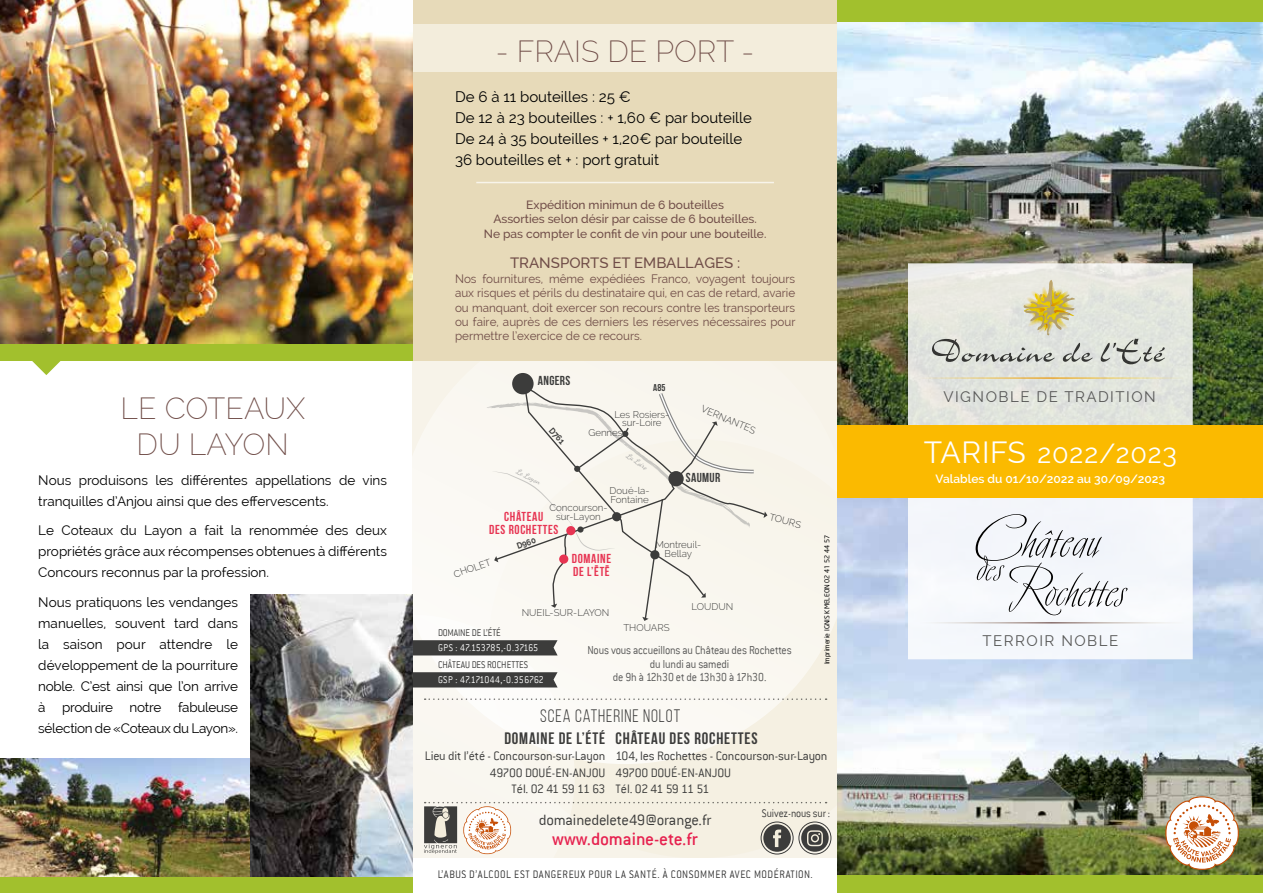
<style>
.page{position:relative;width:1263px;height:893px;background:#fff}
.page>*{position:absolute;margin:0;border:0;box-sizing:border-box;transform-origin:0 0}
.t1{font:200 30px/36px "Raleway";color:#704d48;text-align:center}
.t2{font:27px "Raleway";letter-spacing:.02em;color:#fff}
.t3{font:500 19.5px "Conduit ITC";letter-spacing:-.005em;color:#e6224f}
.t4{font:18px "Bebas Neue";letter-spacing:.05em;color:#3c3c3b}
.t5{font:700 16.5px "Bebas Neue";letter-spacing:.05em;color:#3c3c3b}
.t6{font:300 16.5px "Conduit ITC";letter-spacing:-.015em;color:#3c3c3b}
.t7{font:15px/21px "Raleway";color:#000}
.t8{font:15px "Raleway";letter-spacing:.1em;color:#575756}
.t9{font:500 15px "Raleway";color:#704d48}
.t10{font:13.5px/21px "Raleway";color:#000;text-align:justify}
.t11{font:300 13.5px/16.2px "Conduit ITC";letter-spacing:-.015em;color:#3c3c3b;text-align:right}
.t12{font:700 12.9px/12.9px "Bebas Neue";letter-spacing:.05em;color:#e73452}
.t13{font:700 12.9px "Bebas Neue";letter-spacing:.025em;color:#3c3c3b}
.t14{font:300 12.75px/13.5px "Conduit ITC";letter-spacing:-.015em;color:#575756;text-align:center;scale:.9 1}
.t15{font:300 12.15px "Conduit ITC";letter-spacing:-.01em;color:#3c3c3b;scale:.9 1}
.t16{font:12px/14.4px "Raleway";color:#704d48;text-align:justify}
.t17{font:500 12px/14.4px "Raleway";color:#704d48;text-align:center}
.t18{font:300 12px "Conduit ITC";letter-spacing:.055em;color:#000;scale:.9 1}
.t19{font:600 12px "Raleway";color:#fff}
.t20{font:300 10.8px "Conduit ITC";color:#fff;scale:.9 1}
.t21{font:300 10.8px "Conduit ITC";color:#3c3c3b;scale:.9 1}
.t22{font:700 9.9px "Bebas Neue";color:#3c3c3b}
.t23{font:300 9.75px/8.7px "Raleway";color:#3c3c3b;text-align:center}
.t24{font:700 8.7px "Raleway";color:#3c3c3b;scale:.9 1}
.t25{font:7.5px "Dancing Script";color:#9d9d9c}
.t26{font:6.75px "Neo Sans";color:#000}
.s1{font-size:30px}
</style>
<div class="page">
<div style="left:412px;top:360px;width:426px;height:533px;background:#f7f3e9"></div>
<div style="left:488px;top:439px;width:419px;height:419px;background:#f3eddc;border-radius:50%"></div>
<div style="left:398px;top:309px;width:454px;height:455px;background:#faf8f2;border-radius:50%"></div>
<svg style="left:250px;top:615px;width:325px;height:243px"></svg>
<svg style="left:486px;top:374px;width:281px;height:247px"></svg>
<div style="left:798px;top:822px;width:33px;height:32px;border:1px solid #3c3c3b;border-radius:50%"></div>
<svg style="left:801px;top:824px;width:28px;height:28px"></svg>
<svg style="left:412px;top:640px;width:146px;height:15px;background:#424240"></svg>
<svg style="left:412px;top:672px;width:146px;height:15px;background:#424241"></svg>
<div style="left:412px;top:858px;width:426px;height:35px;background:#fff"></div>
<svg style="left:425px;top:698px;width:401px;height:2px"></svg>
<div style="left:412px;top:0;width:426px;height:361px;background:#e7dab9"></div>
<div style="left:412px;top:24px;width:426px;height:48px;background:#f3eddc"></div>
<hr style="left:476px;top:182px;width:298px;height:1px;background:#f8f4ea">
<img style="left:0;top:0;width:412px;height:344px">
<img style="left:0;top:759px;width:251px;height:118px">
<img style="left:251px;top:594px;width:161px;height:283px">
<div style="left:0;top:344px;width:412px;height:17px;background:#a2c02d"></div>
<div style="left:0;top:877px;width:412px;height:16px;background:#a2c02d"></div>
<svg style="left:32px;top:361px;width:29px;height:14px"></svg>
<img style="left:838px;top:21px;width:425px;height:404px">
<img style="left:838px;top:497px;width:425px;height:378px">
<div style="left:838px;top:876px;width:425px;height:17px;background:#a2c02d"></div>
<div style="left:838px;top:0;width:425px;height:21px;background:#a2c02d"></div>
<svg style="left:908px;top:263px;width:285px;height:162px;background:#e2e4de"></svg>
<svg style="left:932px;top:280px;width:160px;height:82px;background:#d9d8c7"></svg>
<svg style="left:1101px;top:339px;width:64px;height:25px;background:#c0c3bc"></svg>
<hr style="left:916px;top:377px;width:267px;height:2px;background:#fff">
<div style="left:908px;top:497px;width:285px;height:162px;background:#f5f7fc"></div>
<svg style="left:975px;top:514px;width:153px;height:102px"></svg>
<hr style="left:916px;top:622px;width:268px;height:1px;background:#fff">
<div style="left:838px;top:425px;width:425px;height:72px;background:#fbba00"></div>
<svg style="left:1165px;top:796px;width:74px;height:74px"></svg>
<svg style="left:424px;top:802px;width:402px;height:52px"></svg>
<h1 class="t1" style="left:120px;top:391px;width:186px">LE COTEAUX<br>DU LAYON</h1>
<p class="t10" style="left:38px;top:470px;width:350px">Nous produisons les différentes appellations de vins tranquilles d’Anjou ainsi que des effervescents.</p>
<p class="t10" style="left:38px;top:520px;width:350px">Le Coteaux du Layon a fait la renommée des deux propriétés grâce aux récompenses obtenues à différents Concours reconnus par la profession.</p>
<p class="t10" style="left:38px;top:592px;width:201px">Nous pratiquons les vendanges manuelles, souvent tard dans la saison pour attendre le développement de la pourriture noble. C’est ainsi que l’on arrive à produire notre fabuleuse sélection de «Coteaux du Layon».</p>
<h1 class="t1" style="left:496px;top:34px;width:260px">- FRAIS DE PORT -</h1>
<p class="t7" style="left:455px;top:86px;width:298px">De 6 à 11 bouteilles : 25 €<br>De 12 à 23 bouteilles : + 1,60 € par bouteille De 24 à 35 bouteilles + 1,20€ par bouteille 36 bouteilles et + : port gratuit</p>
<p class="t17" style="left:484px;top:197px;width:284px">Expédition minimun de 6 bouteilles<br>Assorties selon désir par caisse de 6 bouteilles.<br>Ne pas compter le confit de vin pour une bouteille.</p>
<p class="t9" style="left:510px;top:254px;width:232px">TRANSPORTS ET EMBALLAGES :</p>
<p class="t16" style="left:455px;top:271px;width:342px">Nos fournitures, même expédiées Franco, voyagent toujours aux risques et périls du destinataire qui, en cas de retard, avarie ou manquant, doit exercer son recours contre les transporteurs ou faire, auprès de ces derniers les réserves nécessaires pour permettre l’exercice de ce recours.</p>
<p class="t13" style="left:538px;top:373px;width:34px">ANGERS</p>
<p class="t24" style="left:555px;top:425px;width:22px;rotate:49deg">D761</p>
<p class="t25" style="left:519px;top:467px;width:27px;rotate:25deg">Le Layon</p>
<p class="t22" style="left:653px;top:382px;width:14px">A85</p>
<p class="t23" style="left:614px;top:410px;width:56px">Les Rosiers&shy;sur-Loire</p>
<p class="t23" style="left:588px;top:428px;width:36px">Gennes</p>
<p class="t25" style="left:630px;top:451px;width:25px;rotate:35deg">La Loire</p>
<p class="t23" style="left:610px;top:487px;width:41px;text-align:left">Doué-la-<br>Fontaine</p>
<p class="t23" style="left:549px;top:503px;width:60px">Concourson&shy;sur-Layon</p>
<p class="t12" style="left:489px;top:510px;width:71px;text-align:center">CHÂTEAU<br>DES ROCHETTES</p>
<p class="t23" style="left:703px;top:404px;width:60px;rotate:23deg">VERNANTES</p>
<p class="t13" style="left:686px;top:470px;width:36px">SAUMUR</p>
<p class="t23" style="left:453px;top:570px;width:40px;rotate:-19deg">CHOLET</p>
<p class="t24" style="left:515px;top:542px;width:23px;rotate:-19deg">D960</p>
<p class="t12" style="left:572px;top:552px;width:41px">DOMAINE<br>DE L’ĒTĒ</p>
<p class="t23" style="left:522px;top:608px;width:89px">NUEIL-SUR-LAYON</p>
<p class="t23" style="left:655px;top:540px;width:47px">Montreuil-<br>Bellay</p>
<p class="t23" style="left:692px;top:602px;width:43px">LOUDUN</p>
<p class="t23" style="left:771px;top:512px;width:34px;rotate:15deg">TOURS</p>
<p class="t21" style="left:438px;top:627px;width:71px">DOMAINE DE L’ÉTÉ</p>
<p class="t20" style="left:438px;top:641px;width:113px">GPS : 47.153785,-0.37165</p>
<p class="t21" style="left:438px;top:659px;width:102px">CHÂTEAU DES ROCHETTES</p>
<p class="t20" style="left:438px;top:673px;width:119px">GSP : 47.171044,-0.356762</p>
<p class="t23" style="left:623px;top:623px;width:48px">THOUARS</p>
<p class="t14" style="left:587px;top:643px;width:229px">Nous vous accueillons au Château des Rochettes du lundi au samedi<br>de 9h à 12h30 et de 13h30 à 17h30.</p>
<h3 class="t4" style="left:540px;top:707px;width:141px">SCEA CATHERINE NOLOT</h3>
<p class="t26" style="left:824px;top:664px;width:131px;rotate:-90deg">Imprimerie IGNIS KMELEON 02 41 52 44 57</p>
<p class="t5" style="left:504px;top:729px;width:102px">DOMAINE DE L’ÉTÉ</p>
<p class="t11" style="left:425px;top:748px;width:182px">Lieu dit l’été - Concourson-sur-Layon<br>49700 DOUÉ-EN-ANJOU<br>Tél. 02 41 59 11 63</p>
<p class="t5" style="left:616px;top:729px;width:143px">CHÂTEAU DES ROCHETTES</p>
<p class="t11" style="left:616px;top:748px;width:213px;text-align:left">104, les Rochettes - Concourson-sur-Layon<br>49700 DOUÉ-EN-ANJOU<br>Tél. 02 41 59 11 51</p>
<p class="t6" style="left:539px;top:811px;width:174px">domainedelete49@orange.fr</p>
<h3 class="t3" style="left:552px;top:828px;width:147px">www.domaine-ete.fr</h3>
<p class="t15" style="left:762px;top:807px;width:77px">Suivez-nous sur :</p>
<p class="t18" style="left:437px;top:867px;width:419px">L’ABUS D’ALCOOL EST DANGEREUX POUR LA SANTÉ. À CONSOMMER AVEC MODÉRATION.</p>
<p class="t8" style="left:943px;top:388px;width:214px">VIGNOBLE DE TRADITION</p>
<h2 class="t2" style="left:924px;top:438px;width:255px"><span class="s1">TARIFS</span> 2022/2023</h2>
<p class="t19" style="left:935px;top:472px;width:231px">Valables du 01/10/2022 au 30/09/2023</p>
<p class="t8" style="left:982px;top:632px;width:137px">TERROIR NOBLE</p>
</div>
